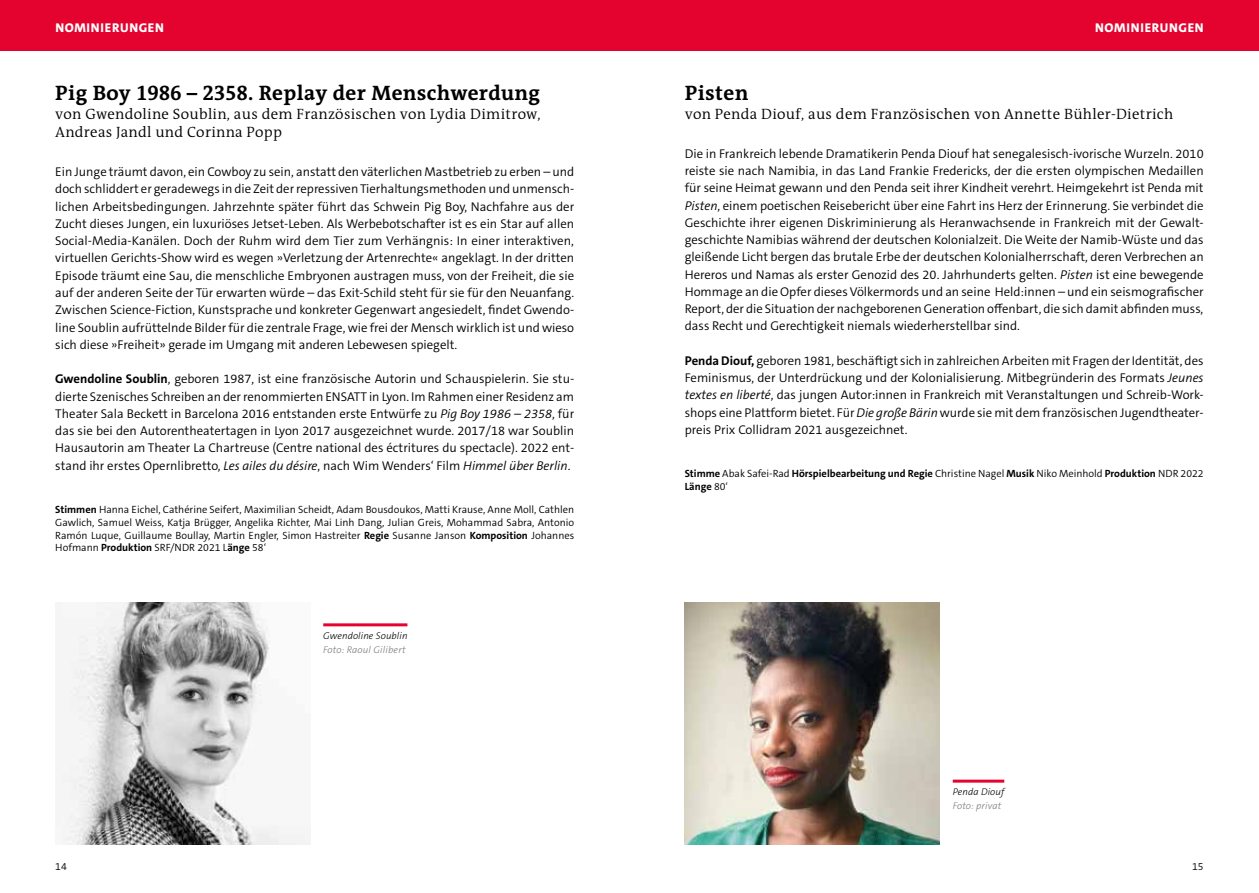
<style>
.page{position:relative;width:1259px;height:893px;background:#fff}
.page>*{position:absolute;margin:0;border:0;box-sizing:border-box;transform-origin:0 0}
.t1{font:700 21px "The Antiqua B7";letter-spacing:.02em;color:#000}
.t2{font:300 15px/18.8px "The Antiqua B4";letter-spacing:.02em;color:#000}
.t3{font:300 12.75px/17.2px "The Sans C5";color:#000;text-align:justify}
.t4{font:800 12.75px "The Sans C5";letter-spacing:.05em;color:#fff}
.t5{font:300 10.5px/12.8px "The Sans C5";color:#000;text-align:justify}
.t6{font:700 10.5px/12.8px "The Sans C5";color:#000}
.t7{font:italic 300 9.75px "The Sans C5";letter-spacing:.02em;color:#7c7b7b}
.t8{font:italic 300 9.75px "The Sans C5";letter-spacing:.01em;color:#000}
.s1{font-family:"The Antiqua B7 c Bold Caps";font-weight:400}
.s2{font-weight:700}
.s3{font-style:italic}
.s4{font-weight:300}
</style>
<div class="page">
<div style="left:0;top:0;width:1259px;height:51px;background:#e4032e"></div>
<img style="left:61px;top:603px;width:249px;height:241px">
<hr style="left:323px;top:623px;width:84px;height:3px;background:#e4032e">
<img style="left:685px;top:602px;width:255px;height:242px">
<hr style="left:952px;top:780px;width:52px;height:3px;background:#e4032e">
<p class="t4" style="left:55px;top:20px;width:110px">NOMINIERUNGEN</p>
<p class="t4" style="left:1095px;top:20px;width:110px">NOMINIERUNGEN</p>
<h1 class="t1" style="left:55px;top:82px;width:486px">Pig Boy <span class="s1">1986</span> – <span class="s1">2358</span>. Replay der Menschwerdung</h1>
<p class="t2" style="left:55px;top:105px;width:487px">von Gwendoline Soublin, aus dem Französischen von Lydia Dimitrow,<br>Andreas Jandl und Corinna Popp</p>
<p class="t3" style="left:55px;top:163px;width:520px">Ein Junge träumt davon, ein Cowboy zu sein, anstatt den väterlichen Mastbetrieb zu erben – und doch schliddert er geradewegs in die Zeit der repressiven Tierhaltungsmethoden und unmensch&shy;lichen Arbeitsbedingungen. Jahrzehnte später führt das Schwein Pig Boy, Nachfahre aus der Zucht dieses Jungen, ein luxuriöses Jetset-Leben. Als Werbebotschafter ist es ein Star auf allen Social-Media-Kanälen. Doch der Ruhm wird dem Tier zum Verhängnis: In einer interaktiven, virtuellen Gerichts-Show wird es wegen »Verletzung der Artenrechte« angeklagt. In der dritten Episode träumt eine Sau, die menschliche Embryonen austragen muss, von der Freiheit, die sie auf der anderen Seite der Tür erwarten würde – das Exit-Schild steht für sie für den Neuanfang.<br>Zwischen Science-Fiction, Kunstsprache und konkreter Gegenwart angesiedelt, findet Gwendo&shy;line Soublin aufrüttelnde Bilder für die zentrale Frage, wie frei der Mensch wirklich ist und wieso sich diese »Freiheit» gerade im Umgang mit anderen Lebewesen spiegelt.</p>
<p class="t3" style="left:55px;top:370px;width:520px"><span class="s2">Gwendoline Soublin</span>, geboren 1987, ist eine französische Autorin und Schauspielerin. Sie stu&shy;dierte Szenisches Schreiben an der renommierten ENSATT in Lyon. Im Rahmen einer Residenz am Theater Sala Beckett in Barcelona 2016 entstanden erste Entwürfe zu <span class="s3">Pig Boy 1986 – 2358</span>, für das sie bei den Autorentheatertagen in Lyon 2017 ausgezeichnet wurde. 2017/18 war Soublin Hausautorin am Theater La Chartreuse (Centre national des éctritures du spectacle). 2022 ent&shy;stand ihr erstes Opernlibretto, <span class="s3">Les ailes du désire</span>, nach Wim Wenders‘ Film <span class="s3">Himmel über Berlin</span>.</p>
<p class="t5" style="left:55px;top:503px;width:520px"><span class="s2">Stimmen</span> Hanna Eichel, Cathérine Seifert, Maximilian Scheidt, Adam Bousdoukos, Matti Krause, Anne Moll, Cathlen Gawlich, Samuel Weiss, Katja Brügger, Angelika Richter, Mai Linh Dang, Julian Greis, Mohammad Sabra, Antonio Ramón Luque, Guillaume Boullay, Martin Engler, Simon Hastreiter <span class="s2">Regie</span> Susanne Janson <span class="s2">Komposition</span> Johannes Hofmann <span class="s2">Produktion</span> SRF/NDR 2021 L<span class="s2">änge</span> 58‘</p>
<p class="t8" style="left:323px;top:630px;width:86px">Gwendoline Soublin</p>
<p class="t7" style="left:323px;top:643px;width:84px">Foto: Raoul Gilibert</p>
<h1 class="t1" style="left:685px;top:82px;width:65px">Pisten</h1>
<p class="t2" style="left:685px;top:105px;width:490px">von Penda Diouf, aus dem Französischen von Annette Bühler-Dietrich</p>
<p class="t3" style="left:685px;top:145px;width:520px">Die in Frankreich lebende Dramatikerin Penda Diouf hat senegalesisch-ivorische Wurzeln. 2010 reiste sie nach Namibia, in das Land Frankie Fredericks, der die ersten olympischen Medaillen für seine Heimat gewann und den Penda seit ihrer Kindheit verehrt. Heimgekehrt ist Penda mit <span class="s3">Pisten</span>, einem poetischen Reisebericht über eine Fahrt ins Herz der Erinnerung. Sie verbindet die Geschichte ihrer eigenen Diskriminierung als Heranwachsende in Frankreich mit der Gewalt&shy;geschichte Namibias während der deutschen Kolonialzeit. Die Weite der Namib-Wüste und das gleißende Licht bergen das brutale Erbe der deutschen Kolonialherrschaft, deren Verbrechen an Hereros und Namas als erster Genozid des 20. Jahrhunderts gelten. <span class="s3">Pisten</span> ist eine bewegende Hommage an die Opfer dieses Völkermords und an seine Held:innen – und ein seismografischer Report, der die Situation der nachgeborenen Generation offenbart, die sich damit abfinden muss, dass Recht und Gerechtigkeit niemals wiederherstellbar sind.</p>
<p class="t3" style="left:685px;top:352px;width:520px"><span class="s2">Penda Diouf,</span> geboren 1981, beschäftigt sich in zahlreichen Arbeiten mit Fragen der Identität, des Feminismus, der Unterdrückung und der Kolonialisierung. Mitbegründerin des Formats <span class="s3">Jeunes textes en liberté</span>, das jungen Autor:innen in Frankreich mit Veranstaltungen und Schreib-Work&shy;shops eine Plattform bietet. Für <span class="s3">Die große Bärin</span> wurde sie mit dem französischen Jugendtheater&shy;preis Prix Collidram 2021 ausgezeichnet.</p>
<p class="t6" style="left:685px;top:468px;width:520px">Stimme <span class="s4">Abak Safei-Rad</span> Hörspielbearbeitung und Regie <span class="s4">Christine Nagel</span> Musik <span class="s4">Niko Meinhold</span> Produktion <span class="s4">NDR 2022<br></span>Länge <span class="s4">80‘</span></p>
<p class="t8" style="left:952px;top:786px;width:53px">Penda Diouf</p>
<p class="t7" style="left:952px;top:799px;width:50px">Foto: privat</p>
<p class="t5" style="left:55px;top:860px;width:13px">14</p>
<p class="t5" style="left:1192px;top:860px;width:13px">15</p>
</div>
